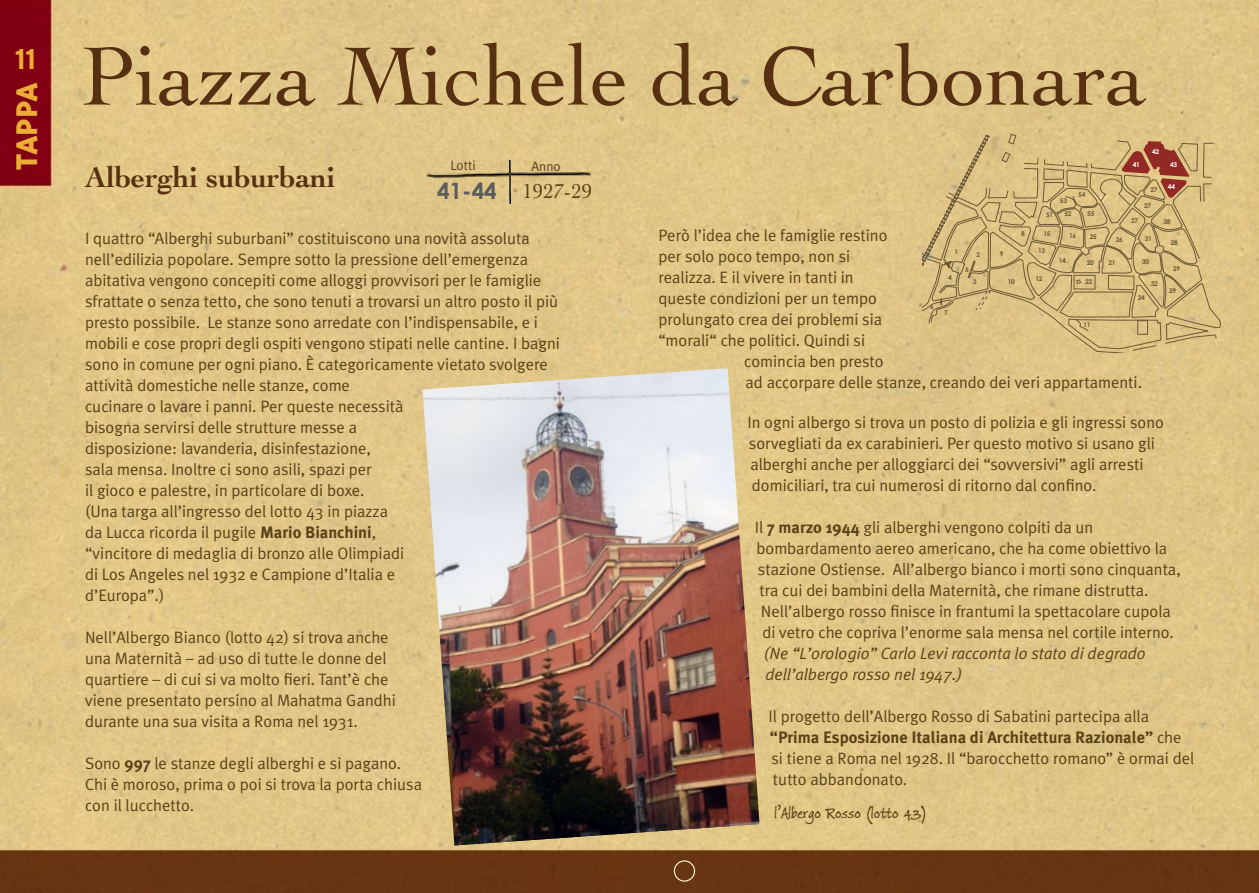
<style>
.page{position:relative;width:1259px;height:893px;background:#fff}
.page>*{position:absolute;margin:0;border:0;box-sizing:border-box;transform-origin:0 0}
.t1{font:87px "Cochin";color:#573011}
.t2{font:800 34.5px "Triplex";color:#ebad35}
.t3{font:700 30px "Cochin";color:#573011}
.t4{font:700 28.5px "Interstate";color:#ebad35}
.t5{font:21px "Cochin";color:#594217}
.t6{font:16.5px/21px "Meta Plus Normal";color:#594217}
.t7{font:italic 16.5px/21px "Meta Plus Normal";color:#594217}
.t8{font:700 16.5px "Meta Plus";color:#594217}
.t9{font:16.5px "Ford's Folly";color:#594217}
.t10{font:13.5px "Meta Plus Normal";color:#594217}
.t11{font:700 6.6px "Century Gothic";letter-spacing:-.05em;color:#6c5836}
.t12{font:700 6.6px "Century Gothic";letter-spacing:-.05em;color:#fff}
.s1{font-family:"Century Gothic";font-weight:700;font-size:22.5px;color:#5a5c5d}
.s2{font-family:"Meta Plus";font-weight:700}
.s3{font-family:"Meta Plus Normal";font-weight:400}
</style>
<div class="page">
<img style="left:0;top:0;width:1259px;height:893px">
<img style="left:422px;top:368px;width:337px;height:478px">
<img style="left:426px;top:172px;width:165px;height:5px">
<img style="left:509px;top:161px;width:1px;height:42px">
<svg style="left:1202px;top:135px;width:15px;height:216px;background:#d9c081"></svg>
<svg style="left:923px;top:134px;width:279px;height:219px;background:#d0b57b"></svg>
<div style="left:674px;top:860px;width:21px;height:22px;border:1px solid #fefbd3;border-radius:50%"></div>
<h3 class="t4" style="left:15px;top:43px;width:23px">11</h3>
<h2 class="t2" style="left:7px;top:170px;width:89px;rotate:-90deg">tappa</h2>
<h1 class="t1" style="left:81px;top:26px;width:1067px">Piazza Michele da Carbonara</h1>
<p class="t12" style="left:1152px;top:148px;width:9px">42</p>
<h3 class="t3" style="left:85px;top:160px;width:252px">Alberghi suburbani</h3>
<p class="t10" style="left:450px;top:158px;width:27px">Lotti</p>
<p class="t10" style="left:531px;top:159px;width:31px">Anno</p>
<p class="t5" style="left:437px;top:179px;width:157px"><span class="s1">41-44</span> 1927-29</p>
<p class="t11" style="left:1060px;top:197px;width:9px">53</p>
<p class="t11" style="left:1078px;top:190px;width:9px">54</p>
<p class="t12" style="left:1132px;top:161px;width:9px">41</p>
<p class="t11" style="left:1150px;top:185px;width:9px">27</p>
<p class="t11" style="left:1144px;top:201px;width:9px">27</p>
<p class="t12" style="left:1170px;top:161px;width:9px">43</p>
<p class="t12" style="left:1168px;top:182px;width:9px">44</p>
<p class="t6" style="left:85px;top:228px;width:476px">I quattro “Alberghi suburbani” costituiscono una novità assoluta nell’edilizia popolare. Sempre sotto la pressione dell’emergenza abitativa vengono concepiti come alloggi provvisori per le famiglie sfrattate o senza tetto, che sono tenuti a trovarsi un altro posto il più presto possibile. Le stanze sono arredate con l’indispensabile, e i mobili e cose propri degli ospiti vengono stipati nelle cantine. I bagni sono in comune per ogni piano. È categoricamente vietato svolgere attività domestiche nelle stanze, come<br>cucinare o lavare i panni. Per queste necessità<br>bisogna servirsi delle strutture messe a<br>disposizione: lavanderia, disinfestazione,<br>sala mensa. Inoltre ci sono asili, spazi per<br>il gioco e palestre, in particolare di boxe.<br>(Una targa all’ingresso del lotto 43 in piazza<br>da Lucca ricorda il pugile <span class="s2">Mario Bianchini</span>,<br>“vincitore di medaglia di bronzo alle Olimpiadi<br>di Los Angeles nel 1932 e Campione d’Italia e<br>d’Europa”.)</p>
<p class="t6" style="left:85px;top:627px;width:312px">Nell’Albergo Bianco (lotto 42) si trova anche una Maternità – ad uso di tutte le donne del quartiere – di cui si va molto fieri. Tant’è che viene presentato persino al Mahatma Gandhi durante una sua visita a Roma nel 1931.</p>
<p class="t6" style="left:85px;top:753px;width:338px">Sono <span class="s2">997</span> le stanze degli alberghi e si pagano.<br>Chi è moroso, prima o poi si trova la porta chiusa con il lucchetto.</p>
<p class="t11" style="left:1046px;top:211px;width:9px">51</p>
<p class="t11" style="left:1064px;top:210px;width:9px">52</p>
<p class="t11" style="left:1069px;top:232px;width:9px">16</p>
<p class="t11" style="left:1087px;top:210px;width:9px">55</p>
<p class="t11" style="left:1131px;top:217px;width:9px">27</p>
<p class="t11" style="left:1163px;top:218px;width:9px">38</p>
<p class="t6" style="left:658px;top:224px;width:230px">Però l’idea che le famiglie restino</p>
<p class="t6" style="left:658px;top:245px;width:193px">per solo poco tempo, non si</p>
<p class="t6" style="left:658px;top:266px;width:197px">realizza. E il vivere in tanti in</p>
<p class="t6" style="left:658px;top:287px;width:220px">queste condizioni per un tempo</p>
<p class="t6" style="left:658px;top:308px;width:225px">prolungato crea dei problemi sia</p>
<p class="t6" style="left:658px;top:329px;width:208px">“morali“ che politici. Quindi si</p>
<p class="t6" style="left:744px;top:350px;width:141px">comincia ben presto</p>
<p class="t6" style="left:745px;top:371px;width:398px">ad accorpare delle stanze, creando dei veri appartamenti.</p>
<p class="t11" style="left:1043px;top:229px;width:9px">15</p>
<p class="t11" style="left:1021px;top:230px;width:5px">8</p>
<p class="t11" style="left:1090px;top:232px;width:9px">25</p>
<p class="t11" style="left:1115px;top:235px;width:9px">26</p>
<p class="t11" style="left:1144px;top:234px;width:9px">31</p>
<p class="t11" style="left:1171px;top:238px;width:9px">28</p>
<p class="t11" style="left:954px;top:248px;width:5px">1</p>
<p class="t11" style="left:1038px;top:246px;width:9px">13</p>
<p class="t11" style="left:976px;top:251px;width:5px">2</p>
<p class="t11" style="left:973px;top:278px;width:5px">3</p>
<p class="t11" style="left:1000px;top:249px;width:5px">9</p>
<p class="t11" style="left:1058px;top:257px;width:9px">14</p>
<p class="t11" style="left:1086px;top:259px;width:9px">20</p>
<p class="t11" style="left:1085px;top:278px;width:9px">22</p>
<p class="t11" style="left:1083px;top:321px;width:9px">11</p>
<p class="t11" style="left:1142px;top:257px;width:9px">30</p>
<p class="t11" style="left:1108px;top:259px;width:9px">21</p>
<p class="t11" style="left:1173px;top:265px;width:9px">29</p>
<p class="t11" style="left:1169px;top:286px;width:9px">29</p>
<p class="t11" style="left:965px;top:265px;width:5px">5</p>
<p class="t11" style="left:948px;top:273px;width:5px">4</p>
<p class="t11" style="left:1035px;top:274px;width:9px">12</p>
<p class="t11" style="left:1007px;top:277px;width:9px">10</p>
<p class="t11" style="left:1150px;top:279px;width:9px">32</p>
<p class="t11" style="left:1137px;top:294px;width:9px">24</p>
<p class="t11" style="left:930px;top:303px;width:5px">6</p>
<p class="t11" style="left:944px;top:308px;width:5px">7</p>
<p class="t6" style="left:747px;top:411px;width:418px">In ogni albergo si trova un posto di polizia e gli ingressi sono sorvegliati da ex carabinieri. Per questo motivo si usano gli alberghi anche per alloggiarci dei “sovversivi” agli arresti domiciliari, tra cui numerosi di ritorno dal confino.</p>
<p class="t6" style="left:755px;top:516px;width:340px">Il <span class="s2">7 marzo 1944</span> gli alberghi vengono colpiti da un</p>
<p class="t6" style="left:756px;top:537px;width:412px">bombardamento aereo americano, che ha come obiettivo la</p>
<p class="t6" style="left:758px;top:558px;width:424px">stazione Ostiense. All’albergo bianco i morti sono cinquanta,</p>
<p class="t6" style="left:759px;top:579px;width:390px">tra cui dei bambini della Maternità, che rimane distrutta.</p>
<p class="t6" style="left:761px;top:600px;width:411px">Nell’albergo rosso finisce in frantumi la spettacolare cupola</p>
<p class="t6" style="left:762px;top:621px;width:413px">di vetro che copriva l’enorme sala mensa nel cortile interno.</p>
<p class="t7" style="left:764px;top:642px;width:383px">(Ne “L’orologio” Carlo Levi racconta lo stato di degrado dell’albergo rosso nel 1947.)</p>
<p class="t6" style="left:768px;top:705px;width:382px">Il progetto dell’Albergo Rosso di Sabatini partecipa alla</p>
<p class="t8" style="left:770px;top:727px;width:413px">“Prima Esposizione Italiana di Architettura Razionale” <span class="s3">che</span></p>
<p class="t6" style="left:771px;top:747px;width:424px">si tiene a Roma nel 1928. Il “barocchetto romano” è ormai del tutto abbandonato.</p>
<p class="t9" style="left:774px;top:801px;width:154px">l’Albergo Rosso (lotto 43)</p>
</div>
